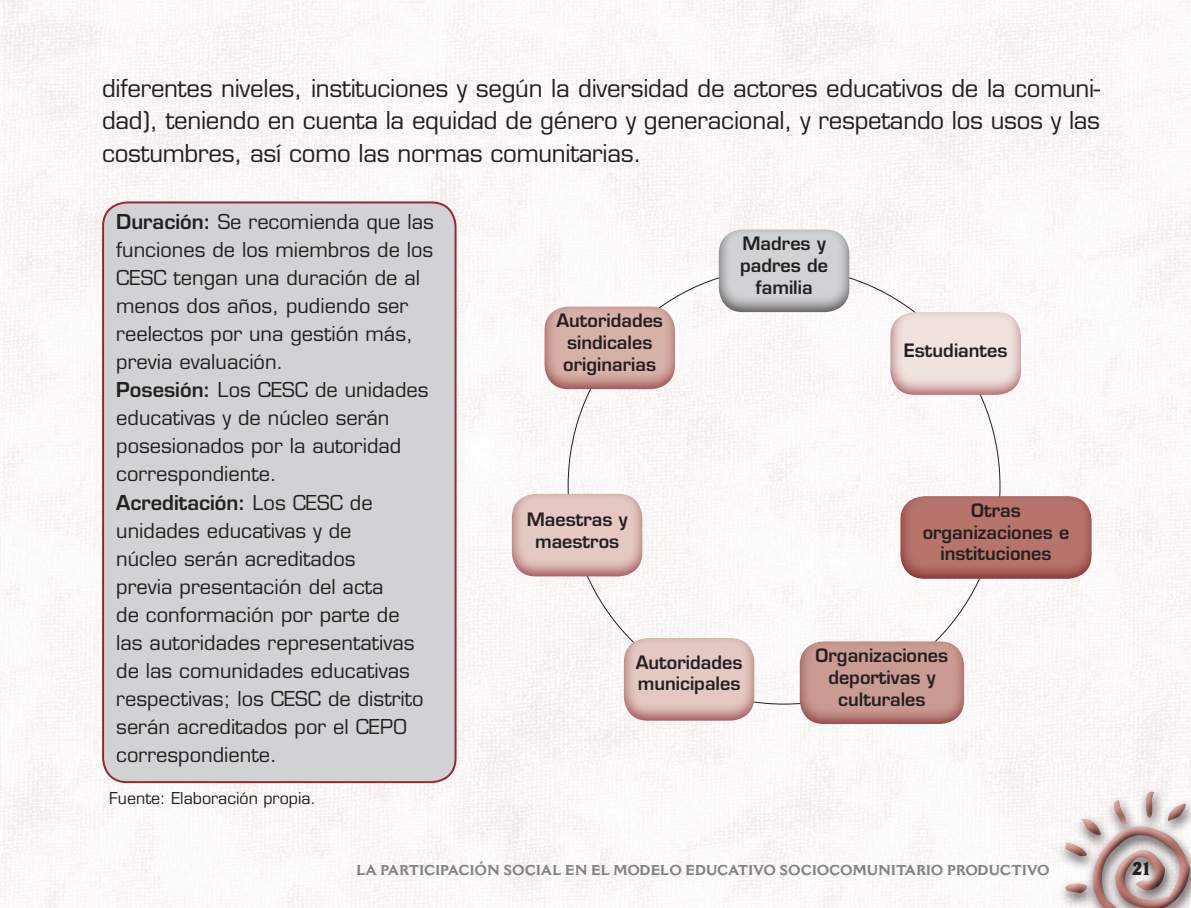
<style>
.page{position:relative;width:1191px;height:908px;background:#fff}
.page>*{position:absolute;margin:0;border:0;box-sizing:border-box;transform-origin:0 0}
._01_Texto_base{font:24px/32px "Eurostile LT Std";letter-spacing:-.01em;color:#231f20;text-align:justify}
._01_texto_cuadro{font:20px/28px "Eurostile LT Std";color:#231f20}
._01_texto_cuadro-2{font:600 18px/21.6px "Eurostile LT Std";color:#231f20;text-align:center}
.t1{font:800 18px "Cantoria MT Std";color:#231f20}
._01_Texto_base-2{font:16px "Eurostile LT Std";color:#231f20}
.t2{font:700 14px "Cantoria MT Std";color:#808285}
.s1{font-weight:600}
</style>
<div class="page">
<img style="left:0;top:0;width:1191px;height:907px">
<div style="left:1057px;top:786px;width:134px;height:121px;background:#f9f6f5"></div>
<div style="left:1059px;top:788px;width:132px;height:119px;background:#231f20;opacity:.75"></div>
<div style="left:103px;top:202px;width:352px;height:579px;background:#d1d2d4;border-radius:24px"></div>
<div style="left:102px;top:201px;width:354px;height:581px;border:2px solid #952834;border-radius:24px"></div>
<div style="left:717px;top:226px;width:135px;height:88px;background:#231f20;opacity:.75"></div>
<div style="left:622px;top:634px;width:135px;height:88px;background:#952834;opacity:.75"></div>
<div style="left:510px;top:490px;width:136px;height:88px;background:#952834;opacity:.75"></div>
<div style="left:798px;top:637px;width:168px;height:88px;background:#952834;opacity:.75"></div>
<div style="left:889px;top:308px;width:135px;height:88px;background:#952834;opacity:.75"></div>
<div style="left:898px;top:492px;width:196px;height:88px;background:#952834;opacity:.75"></div>
<div style="left:543px;top:303px;width:135px;height:88px;background:#952834;opacity:.75"></div>
<p class="_01_Texto_base" style="left:102px;top:73px;width:999px">diferentes niveles, instituciones y según la diversidad de actores educativos de la comuni&shy;dad), teniendo en cuenta la equidad de género y generacional, y respetando los usos y las costumbres, así como las normas comunitarias.</p>
<p class="_01_texto_cuadro" style="left:116px;top:208px;width:319px"><span class="s1">Duración:</span> Se recomienda que las funciones de los miembros de los<br>CESC tengan una duración de al menos dos años, pudiendo ser reelectos por una gestión más, previa evaluación.</p>
<p class="_01_texto_cuadro" style="left:116px;top:376px;width:314px"><span class="s1">Posesión:</span> Los CESC de unidades educativas y de núcleo serán posesionados por la autoridad correspondiente.</p>
<p class="_01_texto_cuadro" style="left:116px;top:488px;width:309px"><span class="s1">Acreditación:</span> Los CESC de unidades educativas y de<br>núcleo serán acreditados<br>previa presentación del acta<br>de conformación por parte de las autoridades representativas de las comunidades educativas respectivas; los CESC de distrito serán acreditados por el CEPO correspondiente.</p>
<p class="_01_Texto_base-2" style="left:109px;top:787px;width:208px">Fuente: Elaboración propia.</p>
<p class="_01_texto_cuadro-2" style="left:556px;top:310px;width:108px">Autoridades sindicales originarias</p>
<p class="_01_texto_cuadro-2" style="left:526px;top:508px;width:102px">Maestras y maestros</p>
<p class="_01_texto_cuadro-2" style="left:740px;top:233px;width:90px">Madres y padres de familia</p>
<p class="_01_texto_cuadro-2" style="left:903px;top:339px;width:105px">Estudiantes</p>
<p class="_01_texto_cuadro-2" style="left:922px;top:499px;width:148px">Otras organizaciones e instituciones</p>
<p class="_01_texto_cuadro-2" style="left:636px;top:651px;width:108px;text-align:left">Autoridades municipales</p>
<p class="_01_texto_cuadro-2" style="left:815px;top:644px;width:134px">Organizaciones deportivas y culturales</p>
<p class="t2" style="left:356px;top:861px;width:694px">LA PARTICIPACIÓN SOCIAL EN EL MODELO EDUCATIVO SOCIOCOMUNITARIO PRODUCTIVO</p>
<p class="t1" style="left:1131px;top:856px;width:20px">21</p>
</div>
